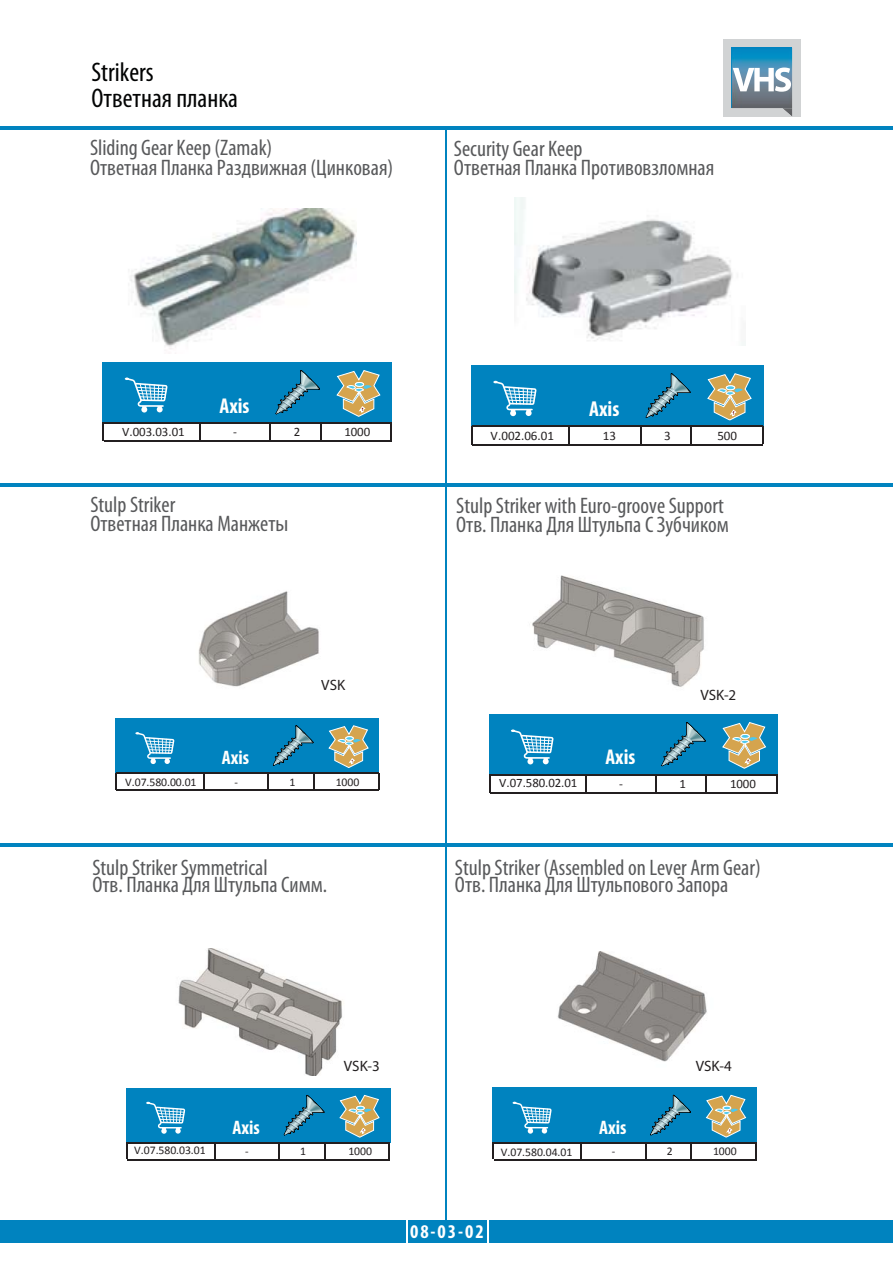
<style>
.page{position:relative;width:893px;height:1262px;background:#fff}
.page>*{position:absolute;margin:0;border:0;box-sizing:border-box;transform-origin:0 0}
.t1{font:condensed 27px/25.3px "Myriad Pro";color:#030404}
.t2{font:condensed 22.5px/18.5px "Myriad Pro";color:#58595b}
.t3{font:700 condensed 21.6px "Myriad Pro";color:#fffffd}
.t4{font:700 condensed 21.45px "Myriad Pro";color:#fffffd}
.t5{font:700 condensed 19.65px "Myriad Pro";color:#fffffd}
.t6{font:700 condensed 19.5px "Myriad Pro";color:#fff}
.t7{font:700 condensed 19.5px "Myriad Pro";color:#fffffd}
.t8{font:15px "Myriad Pro";color:#231f20}
.t9{font:13.05px "Calibri";letter-spacing:-.005em;color:#231f20}
.t10{font:12.9px "Calibri";letter-spacing:-.005em;color:#231f20}
.t11{font:12.6px "Calibri";color:#231f20}
.t12{font:11.7px "Calibri";letter-spacing:-.005em;color:#231f20}
.t13{font:11.55px "Calibri";color:#231f20}
.s1{color:#010202}
</style>
<div class="page">
<div style="left:723px;top:39px;width:77px;height:78px;background:#d1d3d4"></div>
<img style="left:782px;top:108px;width:10px;height:8px">
<img style="left:731px;top:47px;width:61px;height:61px">
<svg style="left:732px;top:68px;width:59px;height:24px"></svg>
<hr style="left:0;top:126px;width:892px;height:3px;background:#0083bf">
<hr style="left:446px;top:128px;width:1px;height:1102px;background:#0083bf">
<div style="left:408px;top:1219px;width:79px;height:23px;background:#0083bf"></div>
<div style="left:489px;top:1219px;width:403px;height:23px;background:#0083bf"></div>
<div style="left:0;top:1219px;width:406px;height:23px;background:#0083bf"></div>
<div style="left:103px;top:362px;width:289px;height:60px;background:#0083bf"></div>
<svg style="left:390px;top:423px;width:2px;height:17px"></svg>
<svg style="left:103px;top:422px;width:1px;height:18px"></svg>
<svg style="left:199px;top:423px;width:1px;height:17px"></svg>
<svg style="left:270px;top:423px;width:1px;height:17px"></svg>
<svg style="left:320px;top:423px;width:1px;height:17px"></svg>
<hr style="left:104px;top:422px;width:288px;height:1px;background:#231f20">
<hr style="left:104px;top:440px;width:288px;height:2px;background:#231f20">
<svg style="left:125px;top:377px;width:42px;height:35px"></svg>
<svg style="left:275px;top:370px;width:45px;height:45px"></svg>
<svg style="left:337px;top:370px;width:43px;height:46px"></svg>
<div style="left:471px;top:365px;width:292px;height:61px;background:#0083bf"></div>
<svg style="left:762px;top:427px;width:1px;height:17px"></svg>
<svg style="left:471px;top:426px;width:1px;height:18px"></svg>
<svg style="left:568px;top:427px;width:1px;height:17px"></svg>
<svg style="left:640px;top:427px;width:1px;height:17px"></svg>
<svg style="left:690px;top:427px;width:1px;height:17px"></svg>
<hr style="left:472px;top:426px;width:291px;height:1px;background:#231f20">
<hr style="left:472px;top:444px;width:291px;height:2px;background:#231f20">
<svg style="left:493px;top:381px;width:43px;height:35px"></svg>
<svg style="left:645px;top:373px;width:46px;height:45px"></svg>
<svg style="left:708px;top:374px;width:43px;height:46px"></svg>
<div style="left:115px;top:718px;width:264px;height:54px;background:#0083bf"></div>
<svg style="left:378px;top:774px;width:1px;height:15px"></svg>
<svg style="left:115px;top:772px;width:1px;height:17px"></svg>
<svg style="left:203px;top:774px;width:1px;height:15px"></svg>
<hr style="left:116px;top:772px;width:263px;height:2px;background:#231f20">
<hr style="left:116px;top:789px;width:263px;height:2px;background:#231f20">
<svg style="left:135px;top:732px;width:39px;height:32px"></svg>
<svg style="left:267px;top:725px;width:48px;height:64px"></svg>
<svg style="left:329px;top:725px;width:39px;height:42px"></svg>
<div style="left:489px;top:714px;width:288px;height:60px;background:#0083bf"></div>
<svg style="left:776px;top:775px;width:1px;height:17px"></svg>
<svg style="left:489px;top:774px;width:1px;height:18px"></svg>
<svg style="left:585px;top:775px;width:1px;height:17px"></svg>
<svg style="left:655px;top:775px;width:2px;height:17px"></svg>
<svg style="left:705px;top:775px;width:2px;height:17px"></svg>
<hr style="left:490px;top:774px;width:287px;height:1px;background:#231f20">
<hr style="left:490px;top:792px;width:287px;height:2px;background:#231f20">
<svg style="left:511px;top:729px;width:42px;height:35px"></svg>
<svg style="left:661px;top:722px;width:45px;height:45px"></svg>
<svg style="left:722px;top:722px;width:43px;height:46px"></svg>
<div style="left:126px;top:1087px;width:264px;height:55px;background:#0083bf"></div>
<svg style="left:389px;top:1143px;width:1px;height:16px"></svg>
<svg style="left:126px;top:1142px;width:1px;height:17px"></svg>
<svg style="left:214px;top:1143px;width:1px;height:16px"></svg>
<svg style="left:278px;top:1143px;width:2px;height:16px"></svg>
<svg style="left:324px;top:1143px;width:1px;height:16px"></svg>
<hr style="left:127px;top:1142px;width:263px;height:1px;background:#231f20">
<hr style="left:127px;top:1159px;width:263px;height:1px;background:#231f20">
<svg style="left:146px;top:1101px;width:39px;height:32px"></svg>
<svg style="left:283px;top:1095px;width:42px;height:41px"></svg>
<svg style="left:340px;top:1095px;width:39px;height:42px"></svg>
<div style="left:492px;top:1087px;width:264px;height:55px;background:#0083bf"></div>
<svg style="left:755px;top:1143px;width:1px;height:16px"></svg>
<svg style="left:492px;top:1142px;width:1px;height:17px"></svg>
<svg style="left:580px;top:1143px;width:1px;height:16px"></svg>
<hr style="left:493px;top:1142px;width:263px;height:1px;background:#231f20">
<hr style="left:493px;top:1159px;width:263px;height:1px;background:#231f20">
<svg style="left:512px;top:1101px;width:39px;height:32px"></svg>
<svg style="left:642px;top:1094px;width:51px;height:65px"></svg>
<svg style="left:706px;top:1095px;width:39px;height:42px"></svg>
<img style="left:130px;top:209px;width:226px;height:140px">
<img style="left:514px;top:197px;width:231px;height:149px">
<img style="left:532px;top:575px;width:172px;height:112px">
<img style="left:178px;top:948px;width:164px;height:127px">
<img style="left:557px;top:952px;width:150px;height:110px">
<img style="left:198px;top:591px;width:121px;height:96px">
<hr style="left:0;top:483px;width:892px;height:3px;background:#0083bf">
<hr style="left:0;top:843px;width:892px;height:3px;background:#0083bf">
<p class="t1" style="left:91px;top:62px;width:148px"><span class="s1">Strikers<br></span>Ответная планка</p>
<p class="t2" style="left:90px;top:140px;width:184px">Sliding Gear Keep (Zamak)</p>
<p class="t2" style="left:454px;top:142px;width:130px">Security Gear Keep</p>
<p class="t2" style="left:90px;top:160px;width:305px">Ответная Планка Раздвижная (Цинковая)</p>
<p class="t2" style="left:454px;top:161px;width:262px">Ответная Планка Противовзломная</p>
<p class="t4" style="left:219px;top:392px;width:32px">Axis</p>
<p class="t10" style="left:122px;top:426px;width:64px">V.003.03.01</p>
<p class="t11" style="left:233px;top:427px;width:5px">-</p>
<p class="t10" style="left:294px;top:426px;width:8px">2</p>
<p class="t10" style="left:344px;top:426px;width:27px">1000</p>
<p class="t3" style="left:589px;top:396px;width:32px">Axis</p>
<p class="t9" style="left:490px;top:430px;width:65px">V.002.06.01</p>
<p class="t9" style="left:603px;top:430px;width:15px">13</p>
<p class="t9" style="left:664px;top:430px;width:8px">3</p>
<p class="t9" style="left:717px;top:430px;width:21px">500</p>
<p class="t2" style="left:90px;top:498px;width:199px">Stulp Striker<br>Ответная Планка Манжетьı</p>
<p class="t2" style="left:456px;top:499px;width:274px">Stulp Striker with Euro-groove Support<br>Отв. Планка Для Штульпа С Зубчиком</p>
<p class="t7" style="left:222px;top:746px;width:29px">Axis</p>
<p class="t8" style="left:321px;top:676px;width:25px">VSK</p>
<p class="t12" style="left:125px;top:777px;width:73px">V.07.580.00.01</p>
<p class="t13" style="left:234px;top:777px;width:5px">-</p>
<p class="t12" style="left:289px;top:777px;width:7px">1</p>
<p class="t12" style="left:336px;top:777px;width:25px">1000</p>
<p class="t10" style="left:499px;top:777px;width:80px">V.07.580.02.01</p>
<p class="t4" style="left:605px;top:744px;width:31px">Axis</p>
<p class="t8" style="left:700px;top:686px;width:37px">VSK-2</p>
<p class="t11" style="left:619px;top:778px;width:5px">-</p>
<p class="t10" style="left:679px;top:778px;width:8px">1</p>
<p class="t10" style="left:730px;top:778px;width:27px">1000</p>
<p class="t2" style="left:92px;top:861px;width:236px;line-height:17.1px">Stulp Striker Symmetrical<br>Отв. Планка Для Штульпа Симм.</p>
<p class="t2" style="left:455px;top:861px;width:307px;line-height:17.1px">Stulp Striker (Assembled on Lever Arm Gear)<br>Отв. Планка Для Штульпового Запора</p>
<p class="t5" style="left:232px;top:1115px;width:29px">Axis</p>
<p class="t8" style="left:344px;top:1057px;width:37px">VSK-3</p>
<p class="t8" style="left:695px;top:1057px;width:37px">VSK-4</p>
<p class="t5" style="left:599px;top:1115px;width:29px">Axis</p>
<p class="t12" style="left:134px;top:1145px;width:73px">V.07.580.03.01</p>
<p class="t13" style="left:611px;top:1146px;width:5px">-</p>
<p class="t12" style="left:666px;top:1146px;width:7px">2</p>
<p class="t12" style="left:713px;top:1146px;width:25px">1000</p>
<p class="t13" style="left:245px;top:1146px;width:5px">-</p>
<p class="t12" style="left:300px;top:1146px;width:7px">1</p>
<p class="t12" style="left:348px;top:1146px;width:25px">1000</p>
<p class="t12" style="left:500px;top:1147px;width:73px">V.07.580.04.01</p>
<p class="t6" style="left:410px;top:1219px;width:75px">08-03-02</p>
</div>
